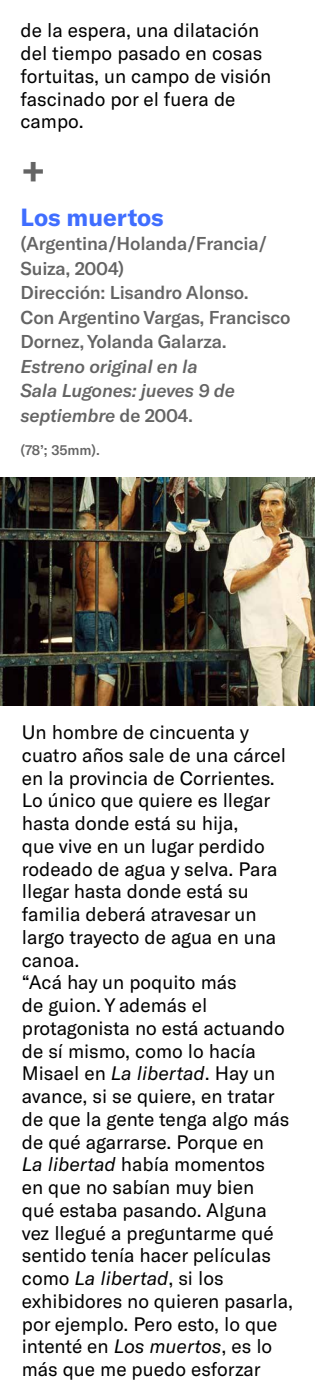
<style>
.page{position:relative;width:315px;height:1400px;background:#fff}
.page>*{position:absolute;margin:0;border:0;box-sizing:border-box;transform-origin:0 0}
.t1{font:700 41.12px "GT America";color:#646464}
.t2{font:700 24.5px "GT America";color:#406eff}
.t3{font:19.25px/22.8px "GT America";color:#000}
.t4{font:500 18.38px/24.5px "GT America";letter-spacing:-.01em;color:#646464}
.t5{font:italic 500 18.38px/24.5px "GT America";letter-spacing:-.01em;color:#646464}
.t6{font:500 14px "GT America";color:#646464}
.s1{font-style:normal}
.s2{font-style:italic}
</style>
<div class="page">
<img style="left:0;top:478px;width:315px;height:227px">
<p class="t3" style="left:21px;top:19px;width:252px">de la espera, una dilatación del tiempo pasado en cosas fortuitas, un campo de visión fascinado por el fuera de campo.</p>
<h1 class="t1" style="left:22px;top:145px;width:25px">+</h1>
<p class="t2" style="left:21px;top:202px;width:145px">Los muertos</p>
<p class="t4" style="left:21px;top:231px;width:272px">(Argentina/Holanda/Francia/<br>Suiza, 2004)<br>Dirección: Lisandro Alonso.<br>Con Argentino Vargas, Francisco<br>Dornez, Yolanda Galarza.</p>
<p class="t5" style="left:21px;top:354px;width:216px">Estreno original en la<br>Sala Lugones: jueves 9 de septiembre <span class="s1">de 2004.</span></p>
<p class="t6" style="left:21px;top:442px;width:81px">(78’; 35mm).</p>
<p class="t3" style="left:22px;top:721px;width:273px">Un hombre de cincuenta y cuatro años sale de una cárcel en la provincia de Corrientes.<br>Lo único que quiere es llegar hasta donde está su hija,<br>que vive en un lugar perdido rodeado de agua y selva. Para llegar hasta donde está su familia deberá atravesar un largo trayecto de agua en una canoa.<br>“Acá hay un poquito más<br>de guion. Y además el protagonista no está actuando de sí mismo, como lo hacía<br>Misael en <span class="s2">La libertad</span>. Hay un avance, si se quiere, en tratar de que la gente tenga algo más de qué agarrarse. Porque en<br><span class="s2">La libertad</span> había momentos<br>en que no sabían muy bien<br>qué estaba pasando. Alguna vez llegué a preguntarme qué sentido tenía hacer películas como <span class="s2">La libertad</span>, si los exhibidores no quieren pasarla, por ejemplo. Pero esto, lo que intenté en <span class="s2">Los muertos</span>, es lo más que me puedo esforzar</p>
</div>
